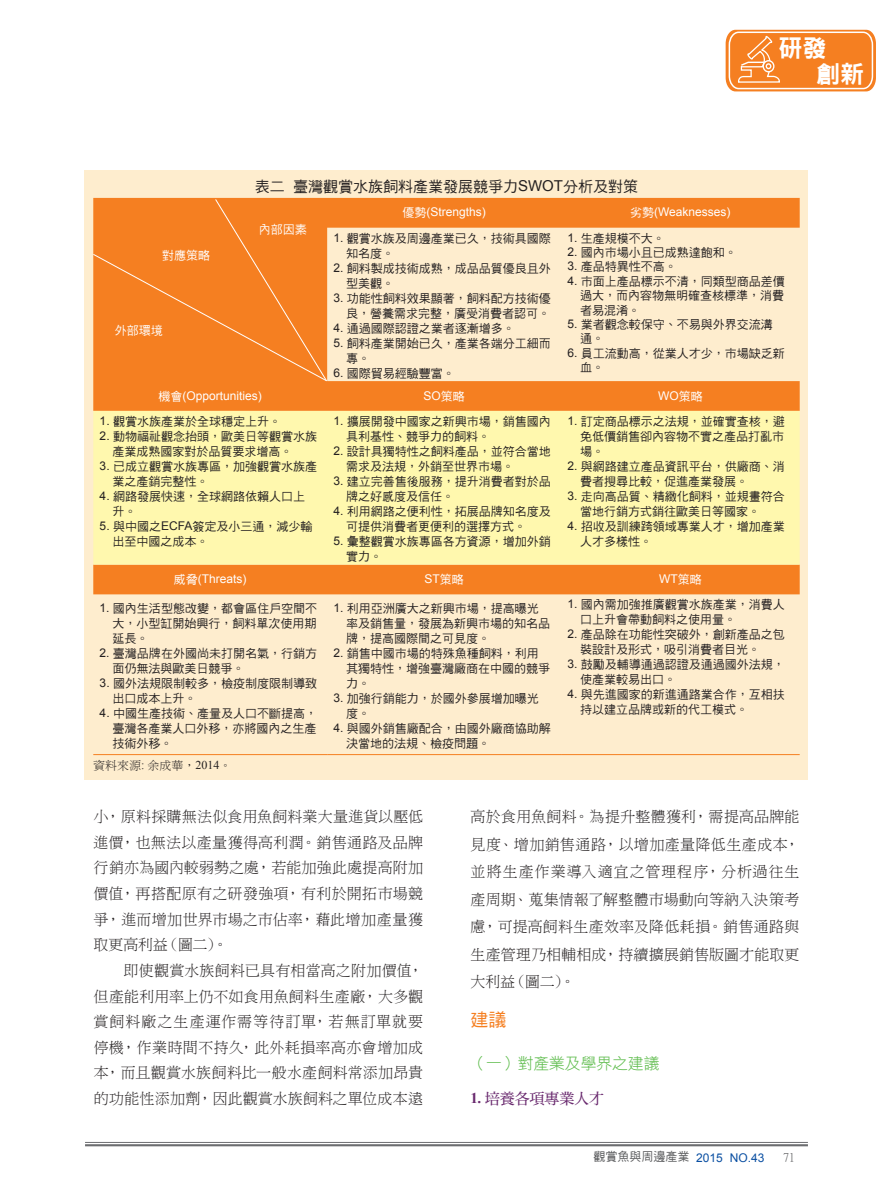
<style>
.page{position:relative;width:893px;height:1191px;background:#fff}
.page>*{position:absolute;margin:0;border:0;box-sizing:border-box;transform-origin:0 0}
.t1{font:24px/26px "DFN Hei W9 WINP BF";color:#fff}
.t2{font:18px "DF Hei W5 WINP BF";color:#f57f21}
.t3{font:15.75px "DF Hei W3 WINP BF";color:#59ba47}
.t4{font:15px/25.7px "DF Ming W3 WIN BF";letter-spacing:.015em;color:#231f20;text-align:justify}
.t5{font:15px "DF Hei W5 WINP BF";color:#231f20}
.t6{font:15px "DF Ming W7 WIN BF";letter-spacing:-.015em;color:#69296e}
.t7{font:12px/15px "DF Hei W5 WINP BF";color:#231f20}
.t8{font:12px "Arial";color:#fff}
.t9{font:12px "Arial";color:#0a4fa2}
.t10{font:12px "DF Ming W3 WIN BF";color:#231f20}
.t11{font:12px "DF Hei W5 WINP BF";color:#fff}
.t12{font:12px "P Ming Li U";color:#57585a}
.s1{font-family:"Arial"}
.s2{font-family:"DF Hei W5 WINP BF"}
.s3{font-family:"Times New Roman"}
.s4{font-family:"Times New Roman";font-weight:700}
.s5{font-family:"DF Hei W5 WINP BF";color:#57585a}
</style>
<div class="page">
<hr style="left:85px;top:1142px;width:723px;height:1px;background:#6c6d70">
<hr style="left:85px;top:1144px;width:723px;height:2px;background:#6c6d70">
<svg style="left:726px;top:30px;width:150px;height:61px;background:#f68d39"></svg>
<div style="left:85px;top:170px;width:723px;height:610px;background:#feedce"></div>
<svg style="left:93px;top:198px;width:707px;height:396px"></svg>
<div style="left:93px;top:411px;width:707px;height:153px;background:#fff8ae"></div>
<hr style="left:93px;top:754px;width:234px;height:1px;background:#f57f21">
<hr style="left:327px;top:754px;width:234px;height:1px;background:#f57f21">
<hr style="left:561px;top:754px;width:239px;height:1px;background:#f57f21">
<div style="left:93px;top:199px;width:234px;height:182px;background:#f57f21"></div>
<p class="t11" style="left:162px;top:249px;width:49px">對應策略</p>
<p class="t11" style="left:115px;top:324px;width:49px">外部環境</p>
<h1 class="t1" style="left:816px;top:35px;width:49px;text-indent:-38px">研發<br>創新</h1>
<p class="t5" style="left:255px;top:179px;width:385px">表二臺灣觀賞水族飼料產業發展競爭力<span class="s1">SWOT</span>分析及對策</p>
<p class="t8" style="left:402px;top:204px;width:85px"><span class="s2">優勢</span>(Strengths)</p>
<p class="t8" style="left:630px;top:204px;width:102px"><span class="s2">劣勢</span>(Weaknesses)</p>
<p class="t7" style="left:346px;top:230px;width:206px;text-indent:-13px"><span class="s1">1.</span> 觀賞水族及周邊產業已久，技術具國際知名度。</p>
<p class="t7" style="left:346px;top:260px;width:206px;text-indent:-13px"><span class="s1">2.</span> 飼料製成技術成熟，成品品質優良且外型美觀。</p>
<p class="t7" style="left:334px;top:290px;width:219px;text-align:right"><span class="s1">3.</span> 功能性飼料效果顯著，飼料配方技術優良，營養需求完整，廣受消費者認可。</p>
<p class="t7" style="left:334px;top:320px;width:183px"><span class="s1">4.</span> 通過國際認證之業者逐漸增多。</p>
<p class="t7" style="left:346px;top:335px;width:206px;text-indent:-13px"><span class="s1">5.</span> 飼料產業開始已久，產業各端分工細而專。</p>
<p class="t7" style="left:334px;top:365px;width:123px"><span class="s1">6.</span> 國際貿易經驗豐富。</p>
<p class="t11" style="left:259px;top:224px;width:49px">內部因素</p>
<p class="t7" style="left:567px;top:230px;width:99px"><span class="s1">1.</span> 生產規模不大。</p>
<p class="t7" style="left:567px;top:245px;width:171px"><span class="s1">2.</span> 國內市場小且已成熟達飽和。</p>
<p class="t7" style="left:567px;top:259px;width:111px"><span class="s1">3.</span> 產品特異性不高。</p>
<p class="t7" style="left:580px;top:274px;width:206px;line-height:14.4px;text-align:justify;text-indent:-13px"><span class="s1">4.</span> 市面上產品標示不清，同類型商品差價過大，而內容物無明確查核標準，消費者易混淆。</p>
<p class="t7" style="left:580px;top:317px;width:194px;line-height:14.4px;text-indent:-13px"><span class="s1">5.</span> 業者觀念較保守、不易與外界交流溝通。</p>
<p class="t7" style="left:580px;top:346px;width:206px;line-height:14.4px;text-indent:-13px"><span class="s1">6.</span> 員工流動高，從業人才少，市場缺乏新血。</p>
<p class="t8" style="left:159px;top:387px;width:105px"><span class="s2">機會</span>(Opportunities)</p>
<p class="t8" style="left:423px;top:387px;width:43px">SO<span class="s2">策略</span></p>
<p class="t8" style="left:658px;top:387px;width:46px">WO<span class="s2">策略</span></p>
<p class="t7" style="left:100px;top:413px;width:183px"><span class="s1">1.</span> 觀賞水族產業於全球穩定上升。</p>
<p class="t7" style="left:112px;top:428px;width:206px;text-indent:-13px"><span class="s1">2.</span> 動物福祉觀念抬頭，歐美日等觀賞水族產業成熟國家對於品質要求增高。</p>
<p class="t7" style="left:112px;top:458px;width:206px;text-indent:-13px"><span class="s1">3.</span> 已成立觀賞水族專區，加強觀賞水族產業之產銷完整性。</p>
<p class="t7" style="left:112px;top:488px;width:194px;text-indent:-13px"><span class="s1">4.</span> 網路發展快速，全球網路依賴人口上升。</p>
<p class="t7" style="left:112px;top:518px;width:201px;text-indent:-13px"><span class="s1">5.</span> 與中國之<span class="s1">ECFA</span>簽定及小三通，減少輸出至中國之成本。</p>
<p class="t7" style="left:346px;top:413px;width:206px;text-indent:-13px"><span class="s1">1.</span> 擴展開發中國家之新興市場，銷售國內具利基性、競爭力的飼料。</p>
<p class="t7" style="left:346px;top:443px;width:206px;text-indent:-13px"><span class="s1">2.</span> 設計具獨特性之飼料產品，並符合當地需求及法規，外銷至世界市場。</p>
<p class="t7" style="left:346px;top:473px;width:206px;text-indent:-13px"><span class="s1">3.</span> 建立完善售後服務，提升消費者對於品牌之好感度及信任。</p>
<p class="t7" style="left:346px;top:503px;width:206px;text-indent:-13px"><span class="s1">4.</span> 利用網路之便利性，拓展品牌知名度及可提供消費者更便利的選擇方式。</p>
<p class="t7" style="left:346px;top:533px;width:206px;text-indent:-13px"><span class="s1">5.</span> 彙整觀賞水族專區各方資源，增加外銷實力。</p>
<p class="t7" style="left:580px;top:413px;width:206px;text-align:justify;text-indent:-13px"><span class="s1">1.</span> 訂定商品標示之法規，並確實查核，避免低價銷售卻內容物不實之產品打亂市場。</p>
<p class="t7" style="left:580px;top:458px;width:206px;text-indent:-13px"><span class="s1">2.</span> 與網路建立產品資訊平台，供廠商、消費者搜尋比較，促進產業發展。</p>
<p class="t7" style="left:580px;top:488px;width:206px;text-indent:-13px"><span class="s1">3.</span> 走向高品質、精緻化飼料，並規畫符合當地行銷方式銷往歐美日等國家。</p>
<p class="t7" style="left:580px;top:518px;width:206px;text-indent:-13px"><span class="s1">4.</span> 招收及訓練跨領域專業人才，增加產業人才多樣性。</p>
<p class="t8" style="left:174px;top:571px;width:74px"><span class="s2">威脅</span>(Threats)</p>
<p class="t8" style="left:424px;top:571px;width:41px">ST<span class="s2">策略</span></p>
<p class="t8" style="left:659px;top:571px;width:44px">WT<span class="s2">策略</span></p>
<p class="t7" style="left:112px;top:600px;width:206px;text-align:justify;text-indent:-13px"><span class="s1">1.</span> 國內生活型態改變，都會區住戶空間不大，小型缸開始興行，飼料單次使用期延長。</p>
<p class="t7" style="left:112px;top:645px;width:206px;text-indent:-13px"><span class="s1">2.</span> 臺灣品牌在外國尚未打開名氣，行銷方面仍無法與歐美日競爭。</p>
<p class="t7" style="left:112px;top:675px;width:206px;text-indent:-13px"><span class="s1">3.</span> 國外法規限制較多，檢疫制度限制導致出口成本上升。</p>
<p class="t7" style="left:112px;top:705px;width:206px;text-align:justify;text-indent:-13px"><span class="s1">4.</span> 中國生產技術、產量及人口不斷提高，臺灣各產業人口外移，亦將國內之生產技術外移。</p>
<p class="t7" style="left:580px;top:597px;width:206px;text-indent:-13px"><span class="s1">1.</span> 國內需加強推廣觀賞水族產業，消費人口上升會帶動飼料之使用量。</p>
<p class="t7" style="left:580px;top:627px;width:206px;text-indent:-13px"><span class="s1">2.</span> 產品除在功能性突破外，創新產品之包裝設計及形式，吸引消費者目光。</p>
<p class="t7" style="left:580px;top:657px;width:206px;text-indent:-13px"><span class="s1">3.</span> 鼓勵及輔導通過認證及通過國外法規，使產業較易出口。</p>
<p class="t7" style="left:580px;top:687px;width:206px;text-indent:-13px"><span class="s1">4.</span> 與先進國家的新進通路業合作，互相扶持以建立品牌或新的代工模式。</p>
<p class="t7" style="left:346px;top:600px;width:205px;text-indent:-13px"><span class="s1">1.</span> 利用亞洲廣大之新興市場，提高曝光率及銷售量，發展為新興市場的知名品牌，提高國際間之可見度。</p>
<p class="t7" style="left:346px;top:645px;width:205px;text-indent:-13px"><span class="s1">2.</span> 銷售中國市場的特殊魚種飼料，利用其獨特性，增強臺灣廠商在中國的競爭力。</p>
<p class="t7" style="left:346px;top:690px;width:194px;text-indent:-13px"><span class="s1">3.</span> 加強行銷能力，於國外參展增加曝光度。</p>
<p class="t7" style="left:346px;top:720px;width:206px;text-indent:-13px"><span class="s1">4.</span> 與國外銷售廠配合，由國外廠商協助解決當地的法規、檢疫問題。</p>
<p class="t10" style="left:93px;top:759px;width:140px">資料來源<span class="s3">:</span> 余成華，<span class="s3">2014</span>。</p>
<p class="t4" style="left:94px;top:804px;width:331px">小，原料採購無法似食用魚飼料業大量進貨以壓低進價，也無法以產量獲得高利潤。銷售通路及品牌行銷亦為國內較弱勢之處，若能加強此處提高附加價值，再搭配原有之研發強項，有利於開拓市場競爭，進而增加世界市場之市佔率，藉此增加產量獲取更高利益（圖二）。</p>
<p class="t4" style="left:94px;top:957px;width:331px;text-indent:30px">即使觀賞水族飼料已具有相當高之附加價值，但產能利用率上仍不如食用魚飼料生產廠，大多觀賞飼料廠之生產運作需等待訂單，若無訂單就要停機，作業時間不持久，此外耗損率高亦會增加成本，而且觀賞水族飼料比一般水產飼料常添加昂貴的功能性添加劑，因此觀賞水族飼料之單位成本遠</p>
<p class="t4" style="left:470px;top:803px;width:331px;line-height:27.5px">高於食用魚飼料。為提升整體獲利，需提高品牌能見度、增加銷售通路，以增加產量降低生產成本，並將生產作業導入適宜之管理程序，分析過往生產周期、蒐集情報了解整體市場動向等納入決策考慮，可提高飼料生產效率及降低耗損。銷售通路與生產管理乃相輔相成，持續擴展銷售版圖才能取更大利益（圖二）。</p>
<h2 class="t2" style="left:470px;top:1010px;width:37px">建議</h2>
<h3 class="t3" style="left:470px;top:1054px;width:190px">（一）對產業及學界之建議</h3>
<p class="t6" style="left:470px;top:1091px;width:135px"><span class="s4">1.</span> 培養各項專業人才</p>
<p class="t9" style="left:594px;top:1149px;width:172px"><span class="s5">觀賞魚與周邊產業</span> 2015 NO.43</p>
<p class="t12" style="left:783px;top:1151px;width:13px">71</p>
</div>
